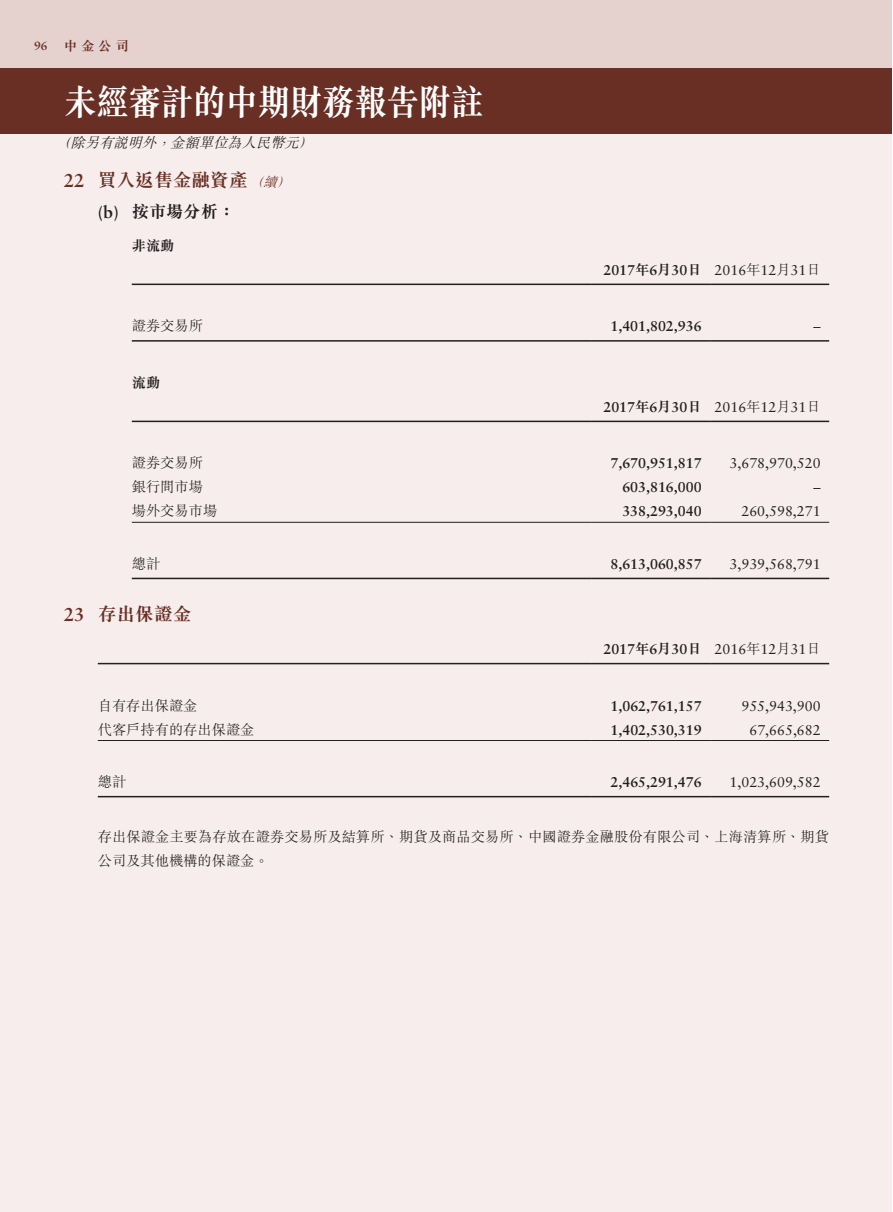
<style>
.page{position:relative;width:893px;height:1212px;background:#fff}
.page>*{position:absolute;margin:0;border:0;box-sizing:border-box;transform-origin:0 0}
.t1{font:700 36.75px "M Sung HK";letter-spacing:-.025em;color:#fff;scale:.9 1}
.t2{font:700 18.75px "M Sung HK";color:#6a2f24}
.t3{font:700 17.25px "M Sung HK";color:#231f20}
.t4{font:14.25px "Sabon LT Std";color:#231f20}
.t5{font:300 14.25px/24px "M Sung HK";color:#231f20}
.t6{font:700 14.25px "Sabon LT Std";color:#231f20}
.t7{font:italic 300 14.25px "M Sung HK";color:#231f20}
.t8{font:700 14.25px "M Sung HK";color:#231f20}
.t9{font:700 13.5px "M Sung HK";color:#6a2f24}
.s1{font-family:"Sabon LT Std";font-size:12px}
.s2{font-family:"Sabon LT Std"}
.s3{font-weight:300;font-style:italic;font-size:13.5px}
.s4{font-weight:700}
.s5{font-family:"M Sung HK";font-weight:700}
.s6{font-family:"M Sung HK";font-weight:300}
</style>
<div class="page">
<div style="left:0;top:125px;width:892px;height:1087px;background:#f6edec"></div>
<div style="left:0;top:0;width:892px;height:74px;background:#e5d2cf"></div>
<div style="left:0;top:68px;width:892px;height:65px;background:#6a2f24"></div>
<hr style="left:132px;top:284px;width:459px;height:1px;background:#231f20">
<hr style="left:591px;top:284px;width:119px;height:1px;background:#231f20">
<hr style="left:710px;top:284px;width:119px;height:1px;background:#231f20">
<hr style="left:132px;top:340px;width:459px;height:2px;background:#231f20">
<hr style="left:591px;top:340px;width:119px;height:2px;background:#231f20">
<hr style="left:710px;top:340px;width:119px;height:2px;background:#231f20">
<hr style="left:132px;top:421px;width:459px;height:1px;background:#231f20">
<hr style="left:591px;top:421px;width:119px;height:1px;background:#231f20">
<hr style="left:710px;top:421px;width:119px;height:1px;background:#231f20">
<hr style="left:132px;top:522px;width:459px;height:1px;background:#231f20">
<hr style="left:591px;top:522px;width:119px;height:1px;background:#231f20">
<hr style="left:710px;top:522px;width:119px;height:1px;background:#231f20">
<hr style="left:132px;top:578px;width:459px;height:1px;background:#231f20">
<hr style="left:591px;top:578px;width:119px;height:1px;background:#231f20">
<hr style="left:710px;top:578px;width:119px;height:1px;background:#231f20">
<hr style="left:98px;top:663px;width:493px;height:1px;background:#231f20">
<hr style="left:591px;top:663px;width:119px;height:1px;background:#231f20">
<hr style="left:710px;top:663px;width:119px;height:1px;background:#231f20">
<hr style="left:98px;top:740px;width:493px;height:1px;background:#231f20">
<hr style="left:591px;top:740px;width:119px;height:1px;background:#231f20">
<hr style="left:710px;top:740px;width:119px;height:1px;background:#231f20">
<hr style="left:98px;top:796px;width:493px;height:1px;background:#231f20">
<hr style="left:591px;top:796px;width:119px;height:1px;background:#231f20">
<hr style="left:710px;top:796px;width:119px;height:1px;background:#231f20">
<p class="t9" style="left:34px;top:37px;width:97px"><span class="s1">96</span> 中金公司</p>
<h1 class="t1" style="left:64px;top:77px;width:468px">未經審計的中期財務報告附註</h1>
<p class="t7" style="left:56px;top:132px;width:263px">（除另有說明外，金額單位為人民幣元）</p>
<h2 class="t2" style="left:64px;top:167px;width:233px"><span class="s2">22</span> 買入返售金融資產<span class="s3">（續）</span></h2>
<p class="t3" style="left:98px;top:199px;width:139px"><span class="s2">(b)</span> 按市場分析：</p>
<p class="t8" style="left:132px;top:236px;width:44px">非流動</p>
<p class="t4" style="left:603px;top:261px;width:219px"><span class="s4">2017</span><span class="s5">年</span><span class="s4">6</span><span class="s5">月</span><span class="s4">30</span><span class="s5">日</span> 2016<span class="s6">年</span>12<span class="s6">月</span>31<span class="s6">日</span></p>
<p class="t5" style="left:132px;top:313px;width:73px">證券交易所</p>
<p class="t6" style="left:610px;top:317px;width:93px">1,401,802,936</p>
<p class="t4" style="left:814px;top:318px;width:9px">–</p>
<p class="t8" style="left:132px;top:373px;width:30px">流動</p>
<p class="t4" style="left:603px;top:398px;width:219px"><span class="s4">2017</span><span class="s5">年</span><span class="s4">6</span><span class="s5">月</span><span class="s4">30</span><span class="s5">日</span> 2016<span class="s6">年</span>12<span class="s6">月</span>31<span class="s6">日</span></p>
<p class="t5" style="left:132px;top:450px;width:73px">證券交易所</p>
<p class="t6" style="left:610px;top:454px;width:93px">7,670,951,817</p>
<p class="t4" style="left:730px;top:455px;width:93px">3,678,970,520</p>
<p class="t5" style="left:132px;top:474px;width:73px">銀行間市場</p>
<p class="t6" style="left:622px;top:478px;width:81px">603,816,000</p>
<p class="t4" style="left:814px;top:479px;width:9px">–</p>
<p class="t5" style="left:132px;top:498px;width:87px">場外交易市場</p>
<p class="t6" style="left:622px;top:502px;width:81px">338,293,040</p>
<p class="t4" style="left:741px;top:503px;width:81px">260,598,271</p>
<p class="t5" style="left:132px;top:551px;width:30px">總計</p>
<p class="t6" style="left:610px;top:555px;width:93px">8,613,060,857</p>
<p class="t4" style="left:730px;top:555px;width:93px">3,939,568,791</p>
<h2 class="t2" style="left:64px;top:601px;width:129px"><span class="s2">23</span> 存出保證金</h2>
<p class="t4" style="left:603px;top:640px;width:219px"><span class="s4">2017</span><span class="s5">年</span><span class="s4">6</span><span class="s5">月</span><span class="s4">30</span><span class="s5">日</span> 2016<span class="s6">年</span>12<span class="s6">月</span>31<span class="s6">日</span></p>
<p class="t5" style="left:98px;top:693px;width:101px">自有存出保證金</p>
<p class="t6" style="left:610px;top:697px;width:93px">1,062,761,157</p>
<p class="t4" style="left:741px;top:697px;width:81px">955,943,900</p>
<p class="t5" style="left:98px;top:717px;width:158px">代客戶持有的存出保證金</p>
<p class="t6" style="left:610px;top:721px;width:93px">1,402,530,319</p>
<p class="t4" style="left:749px;top:721px;width:73px">67,665,682</p>
<p class="t5" style="left:98px;top:769px;width:30px">總計</p>
<p class="t6" style="left:610px;top:773px;width:93px">2,465,291,476</p>
<p class="t4" style="left:730px;top:774px;width:93px">1,023,609,582</p>
<p class="t5" style="left:98px;top:824px;width:733px">存出保證金主要為存放在證券交易所及結算所、期貨及商品交易所、中國證券金融股份有限公司、上海清算所、期貨公司及其他機構的保證金。</p>
</div>
